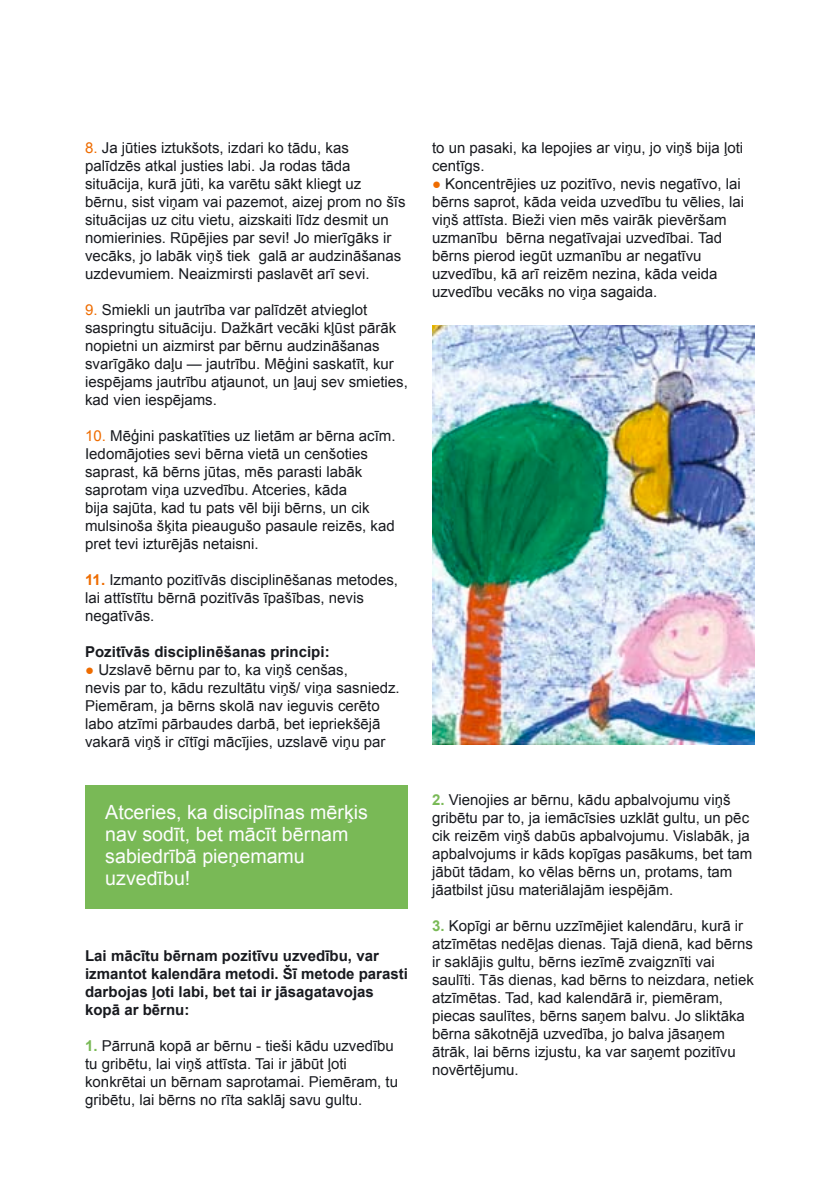
<style>
.page{position:relative;width:840px;height:1191px;background:#fff}
.page>*{position:absolute;margin:0;border:0;box-sizing:border-box;transform-origin:0 0}
.t1{font:19.6px/22px "Arial";color:#fcfdfd}
.t2{font:15px/18px "Arial";color:#181a1f}
.t3{font:700 15px/18px "Arial";color:#181a1f}
.s1{color:#ee6c00}
.s2{font-weight:700;color:#ee6c00}
.s3{font-weight:700;color:#79b956}
</style>
<div class="page">
<div style="left:85px;top:785px;width:323px;height:123px;background:#79b956"></div>
<img style="left:432px;top:325px;width:322px;height:419px">
<p class="t2" style="left:85px;top:139px;width:322px"><span class="s1">8.</span> Ja jūties iztukšots, izdari ko tādu, kas palīdzēs atkal justies labi. Ja rodas tāda situācija, kurā jūti, ka varētu sākt kliegt uz bērnu, sist viņam vai pazemot, aizej prom no šīs situācijas uz citu vietu, aizskaiti līdz desmit un nomierinies. Rūpējies par sevi! Jo mierīgāks ir vecāks, jo labāk viņš tiek galā ar audzināšanas uzdevumiem. N eaizmirsti paslavēt arī sevi.</p>
<p class="t2" style="left:85px;top:301px;width:324px"><span class="s1">9.</span> Smiekli un jautrība var palīdzēt atvieglot saspringtu situāciju. Dažkārt vecāki kļūst pārāk nopietni un aizmirst par bērnu audzināšanas svarīgāko daļu — jautrību. Mēģini saskatīt, kur iespējams jautrību atjaunot, un ļauj sev smieties, kad vien iespējams.</p>
<p class="t2" style="left:85px;top:427px;width:312px"><span class="s1">10.</span> Mēģini paskatīties uz lietām ar bērna acīm.<br>I edomājoties sevi bērna vietā un cenšoties saprast, kā bērns jūtas, mēs parasti labāk saprotam viņa uzvedību. Atceries, kāda<br>bija sajūta, kad tu pats vēl biji bērns, un cik mulsinoša šķita pieaugušo pasaule reizēs, kad pret tevi izturējās netaisni.</p>
<p class="t2" style="left:85px;top:571px;width:314px"><span class="s2">11.</span> Izmanto pozitīvās disciplinēšanas metodes, lai attīstītu bērnā pozitīvās īpašības, nevis negatīvās.</p>
<p class="t3" style="left:85px;top:643px;width:246px">Pozitīvās disciplinēšanas principi:</p>
<p class="t2" style="left:85px;top:661px;width:316px"><span class="s1">●</span> Uzslavē bērnu par to, ka viņš cenšas,<br>nevis par to, kādu rezultātu viņš/ viņa sasniedz.<br>Piemēram, ja bērns skolā nav ieguvis cerēto labo atzīmi pārbaudes darbā, bet iepriekšējā vakarā viņš ir cītīgi mācījies, uzslavē viņu par</p>
<h1 class="t1" style="left:105px;top:801px;width:264px">Atceries, ka disciplīnas mērķis nav sodīt, bet mācīt bērnam sabiedrībā pieņemamu uzvedību!</h1>
<p class="t3" style="left:85px;top:947px;width:324px">Lai mācītu bērnam pozitīvu uzvedību, var izmantot kalendāra metodi. Šī metode parasti darbojas ļoti labi, bet tai ir jāsagatavojas kopā ar bērnu:</p>
<p class="t2" style="left:85px;top:1037px;width:314px"><span class="s3">1.</span> Pārrunā kopā ar bērnu - tieši kādu uzvedību tu gribētu, lai viņš attīsta. Tai ir jābūt ļoti konkrētai un bērnam saprotamai. Piemēram, tu gribētu, lai bērns no rīta saklāj savu gultu.</p>
<p class="t2" style="left:432px;top:139px;width:312px">to un pasaki, ka lepojies ar viņu, jo viņš bija ļoti centīgs.</p>
<p class="t2" style="left:432px;top:175px;width:313px"><span class="s1">●</span> Koncentrējies uz pozitīvo, nevis negatīvo, lai bērns saprot, kāda veida uzvedību tu vēlies, lai viņš attīsta. Bieži vien mēs vairāk pievēršam uzmanību bērna negatīvajai uzvedībai. Tad bērns pierod iegūt uzmanību ar negatīvu uzvedību, kā arī reizēm nezina, kāda veida uzvedību vecāks no viņa sagaida.</p>
<p class="t2" style="left:432px;top:790px;width:322px"><span class="s3">2.</span> Vienojies ar bērnu, kādu apbalvojumu viņš gribētu par to, ja iemācīsies uzklāt gultu, un pēc cik reizēm viņš dabūs apbalvojumu. Vislabāk, ja apbalvojums ir kāds kopīgas pasākums, bet tam jābūt tādam, ko vēlas bērns un, protams, tam jāatbilst jūsu materiālajām iespējām.</p>
<p class="t2" style="left:432px;top:916px;width:323px"><span class="s3">3.</span> Kopīgi ar bērnu uzzīmējiet kalendāru, kurā ir atzīmētas nedēļas dienas. Tajā dienā, kad bērns ir saklājis gultu, bērns iezīmē zvaigznīti vai saulīti. Tās dienas, kad bērns to neizdara, netiek atzīmētas. Tad, kad kalendārā ir, piemēram, piecas saulītes, bērns saņem balvu. Jo sliktāka bērna sākotnējā uzvedība, jo balva jāsaņem ātrāk, lai bērns izjustu, ka var saņemt pozitīvu novērtējumu.</p>
</div>
